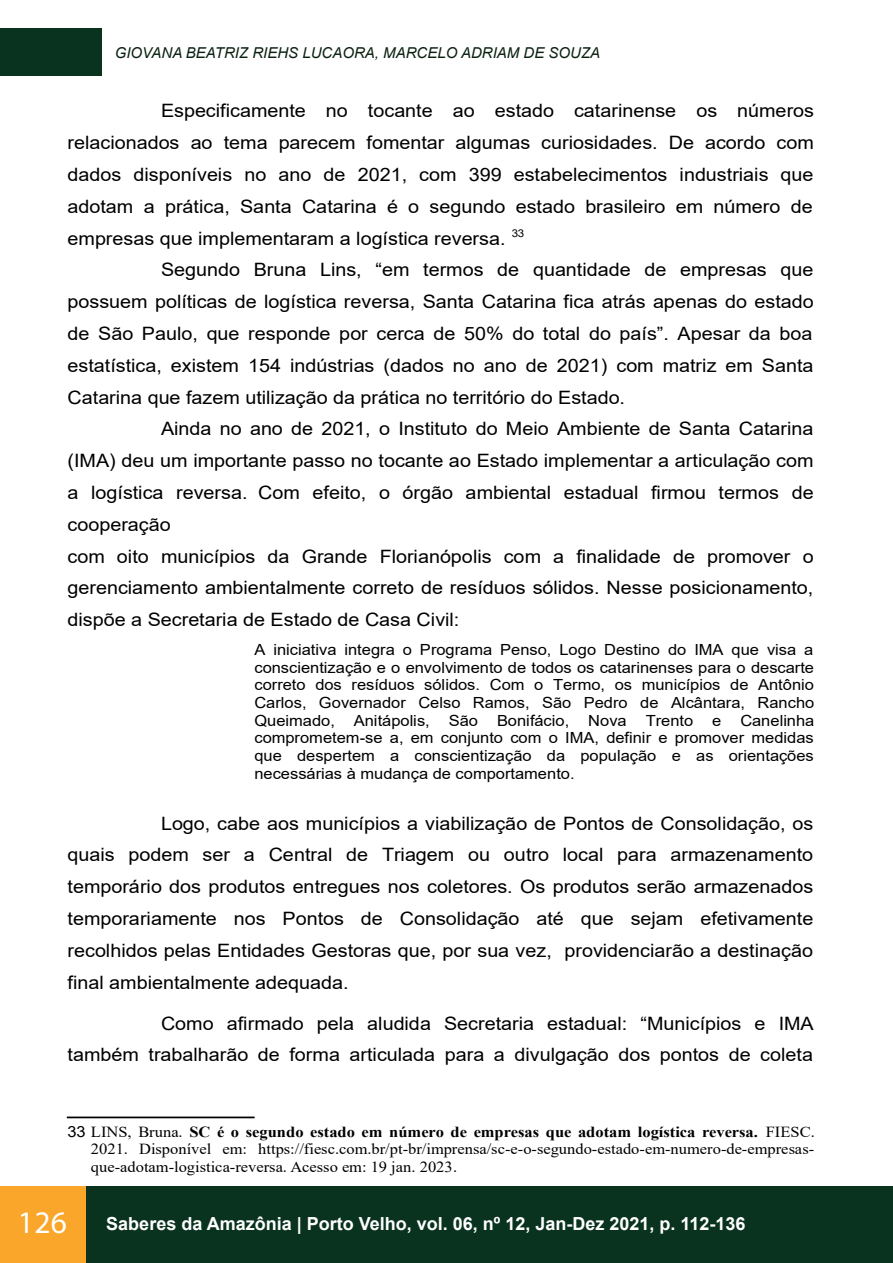
<style>
.page{position:relative;width:893px;height:1263px;background:#fff}
.page>*{position:absolute;margin:0;border:0;box-sizing:border-box;transform-origin:0 0}
.t1{font:18.45px/31.8px "Arial";color:#000001;text-align:justify;scale:1.07 1}
.t2{font:700 18px "Arial";color:#fff}
.t3{font:15.3px/17.7px "Arial";color:#000001;text-align:justify;scale:1.07 1}
.t4{font:15.3px/17.7px "Times New Roman";color:#000001;text-align:justify;scale:1.07 1}
.t5{font:italic 15px "Arial";color:#0a2011}
.s1{font-family:"Arial"}
.s2{font-weight:700}
.s3{font-family:"Myriad Pro";font-weight:400;font-size:31.5px}
</style>
<div class="page">
<div style="left:0;top:28px;width:101px;height:48px;background:#09321f"></div>
<div style="left:0;top:1186px;width:893px;height:77px;background:#09321f"></div>
<div style="left:0;top:1186px;width:85px;height:77px;background:#f9a62a"></div>
<div style="left:67px;top:1117px;width:187px;height:1px;border:1px solid #000001"></div>
<p class="t5" style="left:115px;top:43px;width:487px">GIOVANA BEATRIZ RIEHS LUCAORA, MARCELO ADRIAM DE SOUZA</p>
<p class="t1" style="left:161px;top:95px;width:612px">Especificamente no tocante ao estado catarinense os números</p>
<p class="t1" style="left:68px;top:127px;width:699px">relacionados ao tema parecem fomentar algumas curiosidades. De acordo com</p>
<p class="t1" style="left:68px;top:159px;width:699px">dados disponíveis no ano de 2021, com 399 estabelecimentos industriais que</p>
<p class="t1" style="left:68px;top:191px;width:698px">adotam a prática, Santa Catarina é o segundo estado brasileiro em número de</p>
<p class="t1" style="left:68px;top:222px;width:428px">empresas que implementaram a logística reversa. <sup>33</sup></p>
<p class="t1" style="left:161px;top:254px;width:611px">Segundo Bruna Lins, “em termos de quantidade de empresas que</p>
<p class="t1" style="left:68px;top:286px;width:699px">possuem políticas de logística reversa, Santa Catarina fica atrás apenas do estado</p>
<p class="t1" style="left:68px;top:318px;width:698px">de São Paulo, que responde por cerca de 50% do total do país”. Apesar da boa</p>
<p class="t1" style="left:68px;top:349px;width:699px">estatística, existem 154 indústrias (dados no ano de 2021) com matriz em Santa</p>
<p class="t1" style="left:68px;top:381px;width:522px">Catarina que fazem utilização da prática no território do Estado.</p>
<p class="t1" style="left:161px;top:413px;width:611px">Ainda no ano de 2021, o Instituto do Meio Ambiente de Santa Catarina</p>
<p class="t1" style="left:68px;top:445px;width:699px">(IMA) deu um importante passo no tocante ao Estado implementar a articulação com</p>
<p class="t1" style="left:68px;top:477px;width:699px">a logística reversa. Com efeito, o órgão ambiental estadual firmou termos de</p>
<p class="t1" style="left:68px;top:508px;width:98px">cooperação</p>
<p class="t1" style="left:68px;top:540px;width:699px">com oito municípios da Grande Florianópolis com a finalidade de promover o</p>
<p class="t1" style="left:68px;top:572px;width:698px">gerenciamento ambientalmente correto de resíduos sólidos. Nesse posicionamento,</p>
<p class="t1" style="left:68px;top:604px;width:368px">dispõe a Secretaria de Estado de Casa Civil:</p>
<p class="t3" style="left:254px;top:641px;width:525px">A iniciativa integra o Programa Penso, Logo Destino do IMA que visa a conscientização e o envolvimento de todos os catarinenses para o descarte correto dos resíduos sólidos. Com o Termo, os municípios de Antônio Carlos, Governador Celso Ramos, São Pedro de Alcântara, Rancho Queimado, Anitápolis, São Bonifácio, Nova Trento e Canelinha comprometem-se a, em conjunto com o IMA, definir e promover medidas que despertem a conscientização da população e as orientações necessárias à mudança de comportamento.</p>
<p class="t1" style="left:68px;top:807px;width:699px;text-indent:93px">Logo, cabe aos municípios a viabilização de Pontos de Consolidação, os quais podem ser a Central de Triagem ou outro local para armazenamento temporário dos produtos entregues nos coletores. Os produtos serão armazenados temporariamente nos Pontos de Consolidação até que sejam efetivamente recolhidos pelas Entidades Gestoras que, por sua vez, providenciarão a destinação final ambientalmente adequada.</p>
<p class="t1" style="left:68px;top:1007px;width:699px;text-align:right">Como afirmado pela aludida Secretaria estadual: “Municípios e IMA<br>também trabalharão de forma articulada para a divulgação dos pontos de coleta</p>
<p class="t4" style="left:91px;top:1123px;width:678px;text-indent:-23px"><span class="s1">33</span> LINS, Bruna. <span class="s2">SC é o segundo estado em número de empresas que adotam logística reversa.</span> FIESC.<br>2021. Disponível em: https://fiesc.com.br/pt-br/imprensa/sc-e-o-segundo-estado-em-numero-de-empresas&shy;que-adotam-logistica-reversa. Acesso em: 19 jan. 2023.</p>
<p class="t2" style="left:18px;top:1211px;width:729px"><span class="s3">126</span> Saberes da Amazônia | Porto Velho, vol. 06, nº 12, Jan-Dez 2021, p. 112-136</p>
</div>
